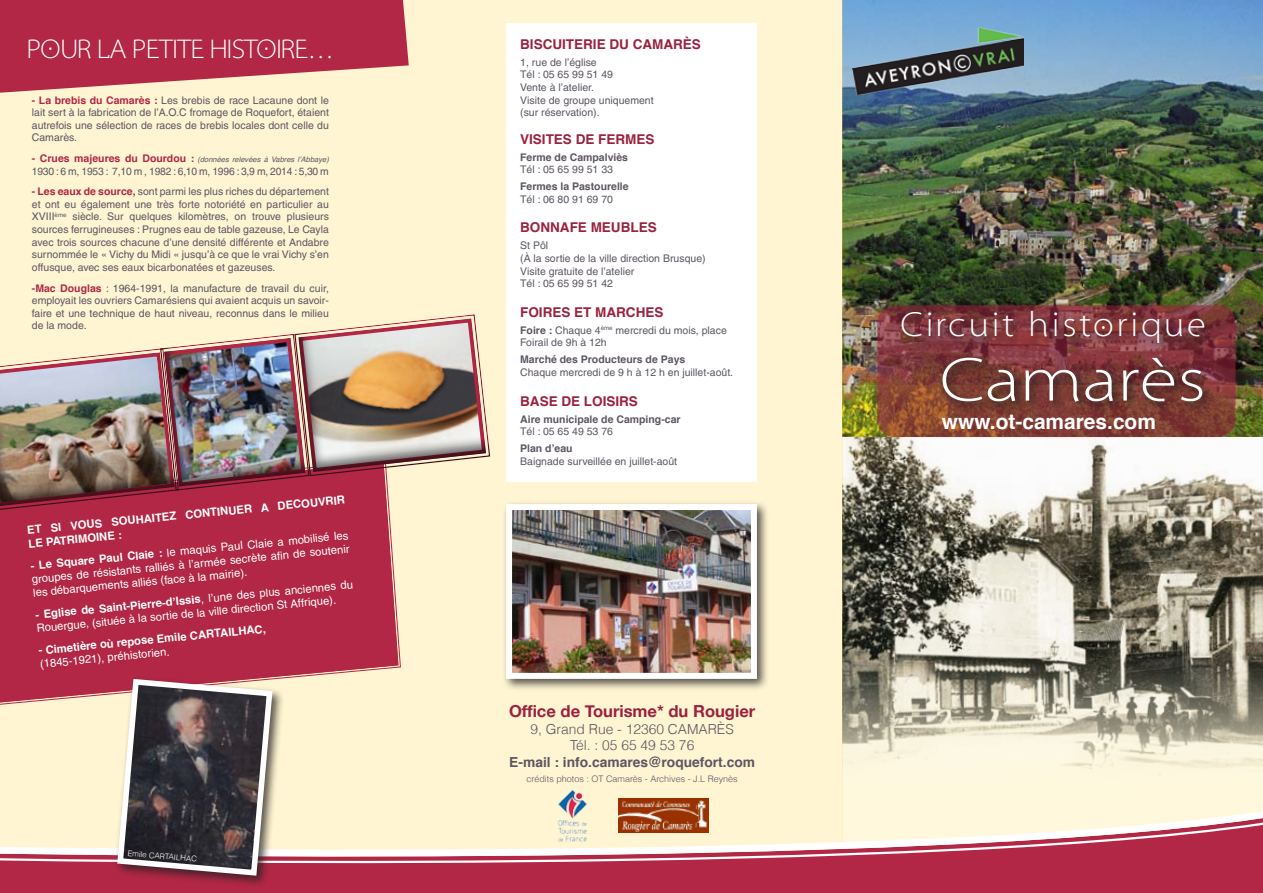
<style>
.page{position:relative;width:1263px;height:893px;background:#fff}
.page>*{position:absolute;margin:0;border:0;box-sizing:border-box;transform-origin:0 0}
.t1{font:62.55px "Santana";color:#fff;scale:1.12 1}
.t2{font:34.95px "Santana";letter-spacing:.08em;color:#fff}
.t3{font:27.15px "Santana";letter-spacing:-.02em;color:#fff}
.t4{font:700 20.85px "Helvetica";color:#fff}
.t5{font:700 16.5px "Helvetica Neue";color:#9a223e}
.t6{font:300 13.8px "Helvetica";color:#5d5563}
.t7{font:700 13.8px "Helvetica";color:#5d5563}
.t8{font:700 13.5px "Helvetica";color:#9a223e}
.t9{font:11.25px/13px "Helvetica";color:#fff;text-align:justify}
.t10{font:700 11.25px/12.6px "Helvetica";color:#fff}
.t11{font:10.5px/12.6px "Helvetica";color:#5d5563;text-align:justify}
.t12{font:700 10.5px "Helvetica";color:#5d5563}
.t13{font:10.5px "Helvetica";letter-spacing:-.02em;color:#5d5563}
.t14{font:300 9px "Helvetica";color:#5d5563}
.t15{font:300 7.8px "Helvetica";color:#fff}
.t16{font:italic 7.5px "Helvetica";color:#5d5563}
.s1{font-weight:700;color:#b22745}
.s2{font-weight:700;font-style:normal;font-size:10.5px;color:#b22745}
.s3{font-weight:700}
</style>
<div class="page">
<img style="left:842px;top:0;width:421px;height:386px">
<div style="left:767px;top:436px;width:496px;height:381px;background:#231f20;opacity:.75"></div>
<img style="left:853px;top:27px;width:170px;height:67px">
<div style="left:0;top:0;width:842px;height:893px;background:#fff5d2"></div>
<svg style="left:0;top:0;width:409px;height:93px;background:#bd475a"></svg>
<svg style="left:0;top:515px;width:400px;height:190px;background:#b83951"></svg>
<div style="left:0;top:515px;width:212px;height:32px;background:#b22745"></div>
<img style="left:0;top:314px;width:491px;height:201px">
<img style="left:126px;top:314px;width:217px;height:210px">
<div style="left:506px;top:23px;width:251px;height:459px;background:#fff"></div>
<div style="left:502px;top:500px;width:267px;height:191px;background:#231f20;opacity:.75"></div>
<img style="left:513px;top:511px;width:237px;height:161px">
<div style="left:506px;top:504px;width:251px;height:175px;border:6px solid #fff"></div>
<svg style="left:877px;top:305px;width:358px;height:132px;background:#833f35"></svg>
<svg style="left:938px;top:355px;width:276px;height:59px;background:#723733"></svg>
<svg style="left:898px;top:308px;width:318px;height:47px;background:#7d373d"></svg>
<svg style="left:842px;top:751px;width:421px;height:22px;background:#faf4dd"></svg>
<svg style="left:842px;top:773px;width:421px;height:3px"></svg>
<svg style="left:0;top:776px;width:1263px;height:117px"></svg>
<div style="left:114px;top:675px;width:170px;height:213px;background:#231f20;opacity:.75"></div>
<svg style="left:114px;top:676px;width:161px;height:203px;background:#6b5c5f"></svg>
<p class="t3" style="left:27px;top:35px;width:309px">POUR LA PETITE HISTOIRE…</p>
<p class="t11" style="left:32px;top:93px;width:299px"><span class="s1">- La brebis du Camarès :</span> Les brebis de race Lacaune dont le lait sert à la fabrication de l’A.O.C fromage de Roquefort, étaient autrefois une sélection de races de brebis locales dont celle du Camarès.</p>
<p class="t16" style="left:32px;top:153px;width:298px"><span class="s2">- Crues majeures du Dourdou :</span> (données relevées à Vabres l’Abbaye)</p>
<p class="t13" style="left:32px;top:165px;width:298px">1930 : 6 m, 1953 : 7,10 m , 1982 : 6,10 m, 1996 : 3,9 m, 2014 : 5,30 m</p>
<p class="t11" style="left:32px;top:185px;width:299px"><span class="s1">- Les eaux de source,</span> sont parmi les plus riches du département et ont eu également une très forte notoriété en particulier au XVIII<sup>ème</sup> siècle. Sur quelques kilomètres, on trouve plusieurs sources ferrugineuses : Prugnes eau de table gazeuse, Le Cayla avec trois sources chacune d’une densité différente et Andabre surnommée le « Vichy du Midi « jusqu’à ce que le vrai Vichy s’en offusque, avec ses eaux bicarbonatées et gazeuses.</p>
<p class="t11" style="left:32px;top:282px;width:299px"><span class="s1">-Mac Douglas</span> : 1964-1991, la manufacture de travail du cuir, employait les ouvriers Camarésiens qui avaient acquis un savoir&shy;faire et une technique de haut niveau, reconnus dans le milieu de la mode.</p>
<p class="t10" style="left:27px;top:525px;width:321px;rotate:-6deg">ET SI VOUS SOUHAITEZ CONTINUER A DECOUVRIR<br>LE PATRIMOINE :</p>
<p class="t9" style="left:30px;top:561px;width:321px;rotate:-6deg"><sup>-</sup> <sup>Le</sup> <sup>Sq</sup><span class="s3">uare Paul Claie :</span> le maquis Paul Claie a mobilisé les groupes de résistants ralliés à l’armée secrète afi n de soutenir les débarquements alliés (face à la mairie).</p>
<p class="t9" style="left:35px;top:609px;width:321px;line-height:14.1px;rotate:-6deg"><span class="s3">- Eglise de Saint-Pierre-d’Issis</span>, l’une des plus anciennes du<br>Rouergue, (située à la sortie de la ville direction St Affrique).</p>
<p class="t10" style="left:38px;top:645px;width:229px;rotate:-6deg">- Cimetière où repose Emile CARTAILHAC,</p>
<p class="t9" style="left:39px;top:658px;width:131px;rotate:-6deg">(1845-1921), préhistorien.</p>
<p class="t15" style="left:128px;top:848px;width:71px;rotate:5deg">Emile CARTAILHAC</p>
<p class="t8" style="left:520px;top:33px;width:182px">BISCUITERIE DU CAMARÈS</p>
<p class="t11" style="left:520px;top:56px;width:78px">1, rue de l’église</p>
<p class="t11" style="left:520px;top:68px;width:94px">Tél : 05 65 99 51 49</p>
<p class="t11" style="left:520px;top:81px;width:75px">Vente à l’atelier.</p>
<p class="t11" style="left:520px;top:94px;width:135px">Visite de groupe uniquement (sur réservation).</p>
<p class="t8" style="left:520px;top:128px;width:136px">VISITES DE FERMES</p>
<p class="t12" style="left:520px;top:148px;width:109px">Ferme de Campalviès</p>
<p class="t11" style="left:520px;top:163px;width:94px">Tél : 05 65 99 51 33</p>
<p class="t12" style="left:520px;top:178px;width:110px">Fermes la Pastourelle</p>
<p class="t11" style="left:520px;top:193px;width:94px">Tél : 06 80 91 69 70</p>
<p class="t8" style="left:520px;top:217px;width:138px">BONNAFE MEUBLES</p>
<p class="t11" style="left:520px;top:239px;width:30px">St Pôl</p>
<p class="t11" style="left:520px;top:252px;width:187px">(À la sortie de la ville direction Brusque)</p>
<p class="t11" style="left:520px;top:265px;width:116px">Visite gratuite de l’atelier</p>
<p class="t11" style="left:520px;top:277px;width:94px">Tél : 05 65 99 51 42</p>
<p class="t8" style="left:520px;top:301px;width:145px">FOIRES ET MARCHES</p>
<p class="t11" style="left:520px;top:324px;width:208px"><span class="s3">Foire :</span> Chaque 4<sup>ème</sup> mercredi du mois, place<br>Foirail de 9h à 12h</p>
<p class="t12" style="left:520px;top:351px;width:167px">Marché des Producteurs de Pays</p>
<p class="t11" style="left:520px;top:366px;width:215px">Chaque mercredi de 9 h à 12 h en juillet-août.</p>
<p class="t8" style="left:520px;top:390px;width:119px">BASE DE LOISIRS</p>
<p class="t12" style="left:520px;top:410px;width:162px">Aire municipale de Camping-car</p>
<p class="t11" style="left:520px;top:425px;width:94px">Tél : 05 65 49 53 76</p>
<p class="t12" style="left:520px;top:440px;width:54px">Plan d’eau</p>
<p class="t11" style="left:520px;top:455px;width:159px">Baignade surveillée en juillet-août</p>
<p class="t5" style="left:509px;top:701px;width:248px">Office de Tourisme* du Rougier</p>
<p class="t6" style="left:530px;top:720px;width:205px">9, Grand Rue - 12360 CAMARÈS</p>
<p class="t6" style="left:570px;top:737px;width:126px">Tél. : 05 65 49 53 76</p>
<p class="t7" style="left:509px;top:751px;width:247px">E-mail : info.camares@roquefort.com</p>
<p class="t14" style="left:527px;top:773px;width:213px">crédits photos : OT Camarès - Archives - J.L Reynès</p>
<p class="t2" style="left:900px;top:307px;width:307px">Circuit historique</p>
<p class="t1" style="left:940px;top:349px;width:239px">Camarès</p>
<p class="t4" style="left:942px;top:404px;width:216px">www.ot-camares.com</p>
</div>
